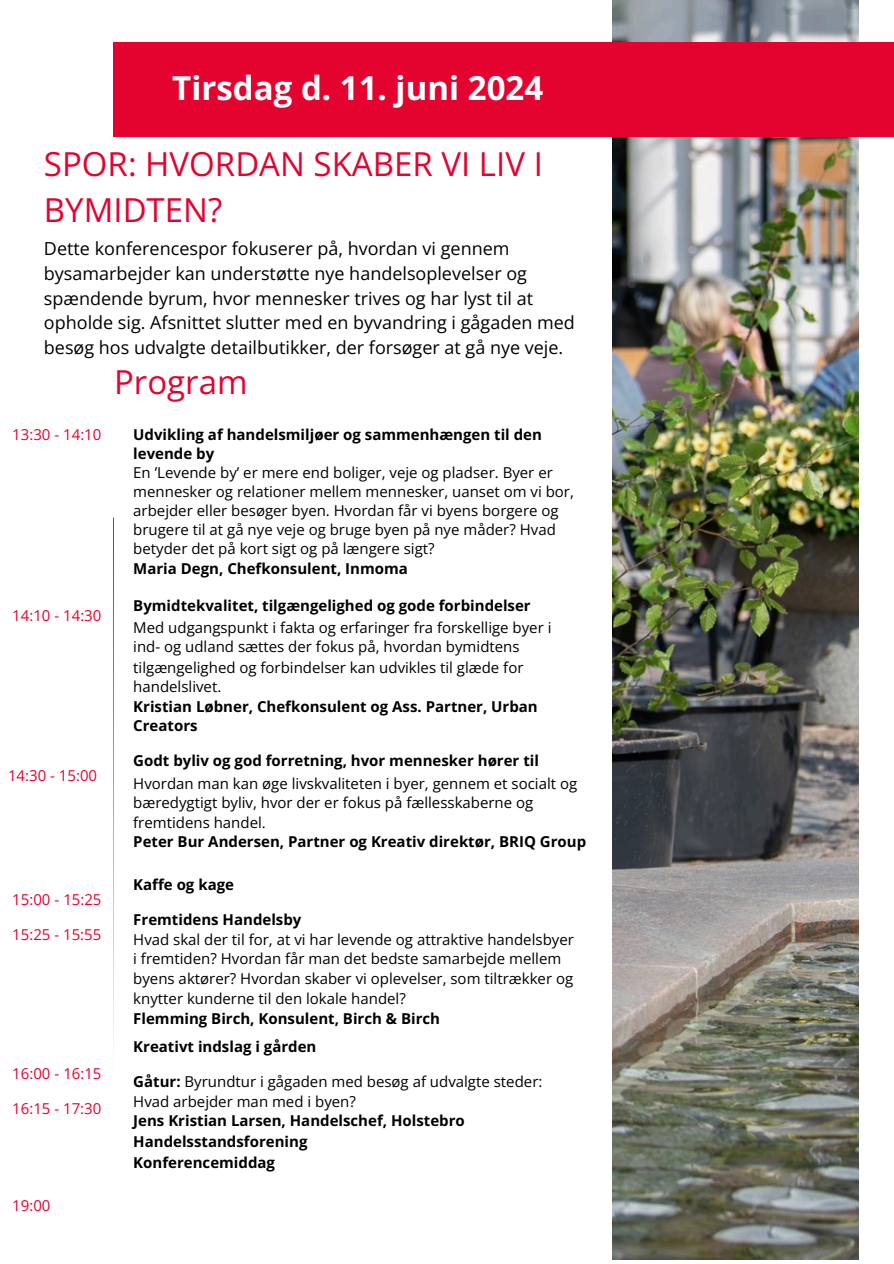
<style>
.page{position:relative;width:894px;height:1264px;background:#fff}
.page>*{position:absolute;margin:0;border:0;box-sizing:border-box;transform-origin:0 0}
.t1{font:33px/46.2px "Open Sans";color:#e4032f}
.t2{font:700 33px "Open Sans";color:#fff}
.t3{font:18px/24.8px "Open Sans";color:#000}
.t4{font:15px/19.2px "Open Sans";color:#000}
.t5{font:700 15px/19.2px "Open Sans";color:#000}
.t6{font:15px "Open Sans";color:#e4032f}
.s1{font-weight:700}
</style>
<div class="page">
<img style="left:611px;top:0;width:246px;height:1259px">
<hr style="left:113px;top:517px;width:1px;height:609px;background:#000">
<div style="left:113px;top:42px;width:780px;height:94px;background:#e4032f"></div>
<h2 class="t2" style="left:172px;top:64px;width:372px">Tirsdag d. 11. juni 2024</h2>
<h2 class="t1" style="left:44px;top:140px;width:500px">SPOR: HVORDAN SKABER VI LIV I<br>BYMIDTEN?</h2>
<h1 class="t3" style="left:44px;top:236px;width:532px">Dette konferencespor fokuserer på, hvordan vi gennem bysamarbejder kan understøtte nye handelsoplevelser og spændende byrum, hvor mennesker trives og har lyst til at opholde sig. Afsnittet slutter med en byvandring i gågaden med besøg hos udvalgte detailbutikker, der forsøger at gå nye veje.</h1>
<p class="t6" style="left:12px;top:424px;width:91px">13:30 - 14:10</p>
<p class="t6" style="left:12px;top:604px;width:91px">14:10 - 14:30</p>
<p class="t6" style="left:8px;top:765px;width:91px">14:30 - 15:00</p>
<p class="t6" style="left:12px;top:889px;width:91px">15:00 - 15:25</p>
<p class="t6" style="left:12px;top:924px;width:90px">15:25 - 15:55</p>
<p class="t6" style="left:12px;top:1063px;width:91px">16:00 - 16:15</p>
<p class="t6" style="left:12px;top:1098px;width:90px">16:15 - 17:30</p>
<p class="t6" style="left:12px;top:1194px;width:40px">19:00</p>
<h1 class="t1" style="left:114px;top:358px;width:135px">Program</h1>
<p class="t5" style="left:133px;top:424px;width:410px">Udvikling af handelsmiljøer og sammenhængen til den levende by</p>
<p class="t4" style="left:133px;top:462px;width:442px">En ’Levende by’ er mere end boliger, veje og pladser. Byer er mennesker og relationer mellem mennesker, uanset om vi bor, arbejder eller besøger byen. Hvordan får vi byens borgere og brugere til at gå nye veje og bruge byen på nye måder? Hvad betyder det på kort sigt og på længere sigt?</p>
<p class="t5" style="left:133px;top:558px;width:276px">Maria Degn, Chefkonsulent, Inmoma</p>
<p class="t5" style="left:133px;top:595px;width:399px">Bymidtekvalitet, tilgængelighed og gode forbindelser</p>
<p class="t4" style="left:133px;top:618px;width:419px">Med udgangspunkt i fakta og erfaringer fra forskellige byer i</p>
<p class="t4" style="left:133px;top:637px;width:388px">ind- og udland sættes der fokus på, hvordan bymidtens</p>
<p class="t4" style="left:133px;top:657px;width:391px">tilgængelighed og forbindelser kan udvikles til glæde for</p>
<p class="t4" style="left:133px;top:676px;width:90px">handelslivet.</p>
<p class="t5" style="left:133px;top:696px;width:406px">Kristian Løbner, Chefkonsulent og Ass. Partner, Urban</p>
<p class="t5" style="left:133px;top:715px;width:66px">Creators</p>
<p class="t5" style="left:133px;top:750px;width:407px">Godt byliv og god forretning, hvor mennesker hører til</p>
<p class="t4" style="left:133px;top:773px;width:445px">Hvordan man kan øge livskvaliteten i byer, gennem et socialt og</p>
<p class="t4" style="left:133px;top:792px;width:401px">bæredygtigt byliv, hvor der er fokus på fællesskaberne og</p>
<p class="t4" style="left:133px;top:812px;width:134px">fremtidens handel.</p>
<p class="t5" style="left:133px;top:831px;width:454px">Peter Bur Andersen, Partner og Kreativ direktør, BRIQ Group</p>
<p class="t5" style="left:133px;top:874px;width:102px">Kaffe og kage</p>
<p class="t5" style="left:133px;top:909px;width:170px">Fremtidens Handelsby</p>
<p class="t4" style="left:133px;top:929px;width:442px">Hvad skal der til for, at vi har levende og attraktive handelsbyer</p>
<p class="t4" style="left:133px;top:948px;width:429px">i fremtiden? Hvordan får man det bedste samarbejde mellem</p>
<p class="t4" style="left:133px;top:969px;width:441px">byens aktører? Hvordan skaber vi oplevelser, som tiltrækker og</p>
<p class="t4" style="left:133px;top:988px;width:274px">knytter kunderne til den lokale handel?</p>
<p class="t5" style="left:133px;top:1008px;width:308px">Flemming Birch, Konsulent, Birch &amp; Birch</p>
<p class="t5" style="left:133px;top:1036px;width:185px">Kreativt indslag i gården</p>
<p class="t4" style="left:133px;top:1071px;width:410px"><span class="s1">Gåtur:</span> Byrundtur i gågaden med besøg af udvalgte steder:</p>
<p class="t4" style="left:133px;top:1091px;width:224px">Hvad arbejder man med i byen?</p>
<p class="t5" style="left:133px;top:1110px;width:333px">Jens Kristian Larsen, Handelschef, Holstebro</p>
<p class="t5" style="left:133px;top:1131px;width:176px">Handelsstandsforening</p>
<p class="t5" style="left:133px;top:1152px;width:143px">Konferencemiddag</p>
</div>
